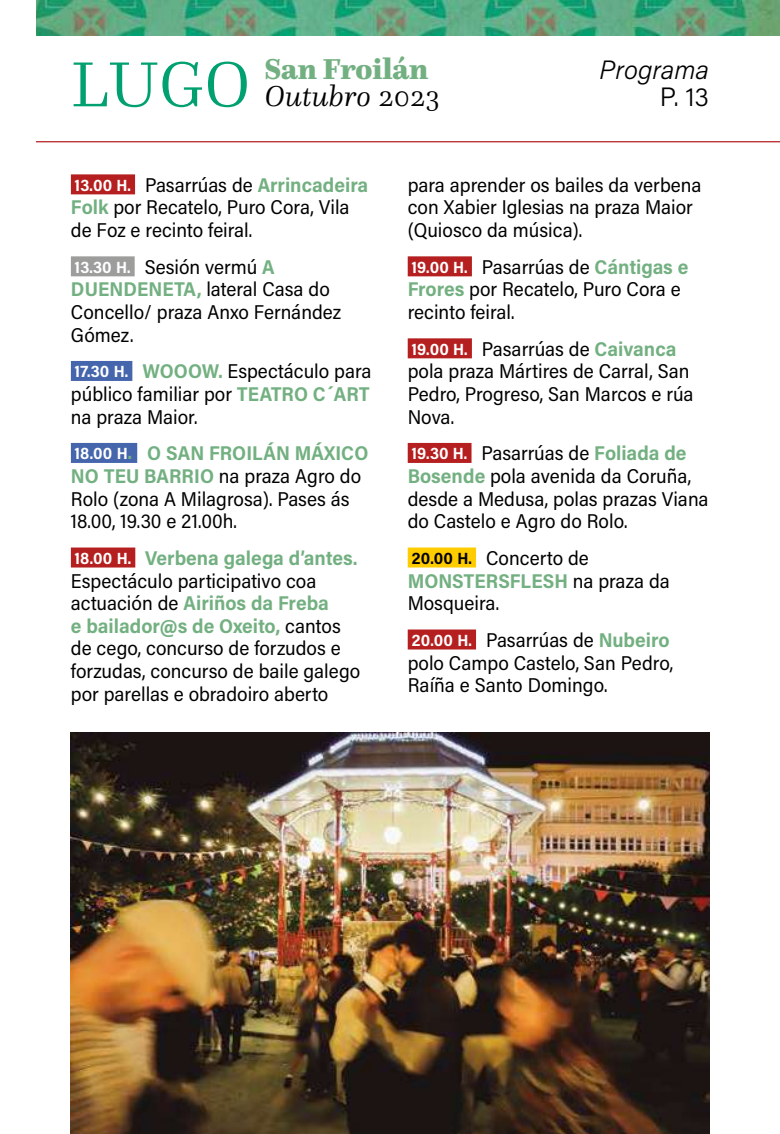
<style>
.page{position:relative;width:780px;height:1134px;background:#fff}
.page>*{position:absolute;margin:0;border:0;box-sizing:border-box;transform-origin:0 0}
.t1{font:300 66.25px "Questa";color:#00a070}
.t2{font:900 30px/27.5px "Questa";color:#73b081}
.t3{font:italic 300 26.5px "Acumin Pro";color:#000}
.t4{font:300 26.5px "Acumin Pro";color:#000}
.t5{font:20px/22.5px "Acumin Pro Semi Cond";color:#000}
.s1{font-weight:300;font-style:italic;color:#000}
.s2{font-weight:300;color:#000}
.s3{font-weight:700;font-size:16.25px;color:#fff}
.s4{font-weight:700;color:#73b081}
.s5{font-weight:700;font-size:16.25px}
</style>
<div class="page">
<img style="left:36px;top:0;width:744px;height:35px">
<hr style="left:2px;top:141px;width:778px;height:1px;background:#b51f1f">
<div style="left:407px;top:256px;width:65px;height:20px;background:#b51f1f"></div>
<div style="left:407px;top:338px;width:65px;height:20px;background:#b51f1f"></div>
<div style="left:407px;top:443px;width:64px;height:20px;background:#b51f1f"></div>
<div style="left:407px;top:547px;width:69px;height:20px;background:#fc0"></div>
<div style="left:407px;top:629px;width:69px;height:20px;background:#b51f1f"></div>
<div style="left:71px;top:174px;width:64px;height:20px;background:#b51f1f"></div>
<div style="left:71px;top:256px;width:64px;height:20px;background:#9d9d9c"></div>
<div style="left:71px;top:361px;width:61px;height:20px;background:#4565ad"></div>
<div style="left:71px;top:443px;width:66px;height:20px;background:#4565ad"></div>
<div style="left:71px;top:547px;width:64px;height:20px;background:#b51f1f"></div>
<img style="left:71px;top:732px;width:638px;height:402px">
<h1 class="t1" style="left:71px;top:43px;width:181px">LUGO</h1>
<h2 class="t2" style="left:264px;top:55px;width:177px">San Froilán<br><span class="s1">Outubro</span> <span class="s2">2023</span></h2>
<h3 class="t3" style="left:599px;top:51px;width:111px">Programa</h3>
<h3 class="t4" style="left:659px;top:79px;width:51px">P. 13</h3>
<p class="t5" style="left:71px;top:173px;width:299px"><span class="s3">13.00 H.</span> Pasarrúas de <span class="s4">Arrincadeira<br>Folk</span> por Recatelo, Puro Cora, Vila de Foz e recinto feiral.</p>
<p class="t5" style="left:71px;top:255px;width:272px"><span class="s3">13.30 H.</span> Sesión vermú <span class="s4">A<br>DUENDENETA,</span> lateral Casa do<br>Concello/ praza Anxo Fernández<br>Gómez.</p>
<p class="t5" style="left:71px;top:359px;width:302px;text-align:justify"><span class="s3">17.30 H.</span> <span class="s4">WOOOW.</span> Espectáculo para público familiar por <span class="s4">TEATRO C´ART </span>na praza Maior.</p>
<p class="t5" style="left:71px;top:441px;width:299px"><span class="s3">18.00 H</span><span class="s4">. O SAN FROILÁN MÁXICO<br>NO TEU BARRIO</span> na praza Agro do<br>Rolo (zona A Milagrosa). Pases ás<br>18.00, 19.30 e 21.00h.</p>
<p class="t5" style="left:71px;top:546px;width:291px"><span class="s3">18.00 H.</span> <span class="s4">Verbena galega d’antes.<br></span>Espectáculo participativo coa actuación de <span class="s4">Airiños da Freba<br>e bailador@s de Oxeito,</span> cantos de cego, concurso de forzudos e forzudas, concurso de baile galego por parellas e obradoiro aberto</p>
<p class="t5" style="left:407px;top:173px;width:295px">para aprender os bailes da verbena con Xabier Iglesias na praza Maior (Quiosco da música).</p>
<p class="t5" style="left:407px;top:255px;width:282px"><span class="s3">19.00 H.</span> Pasarrúas de <span class="s4">Cántigas e<br>Frores</span> por Recatelo, Puro Cora e recinto feiral.</p>
<p class="t5" style="left:407px;top:337px;width:287px"><span class="s3">19.00 H.</span> Pasarrúas de <span class="s4">Caivanca </span>pola praza Mártires de Carral, San<br>Pedro, Progreso, San Marcos e rúa<br>Nova.</p>
<p class="t5" style="left:407px;top:441px;width:302px"><span class="s3">19.30 H.</span> Pasarrúas de <span class="s4">Foliada de<br>Bosende</span> pola avenida da Coruña, desde a Medusa, polas prazas Viana do Castelo e Agro do Rolo.</p>
<p class="t5" style="left:407px;top:546px;width:263px"><span class="s5">20.00 H.</span> Concerto de<br><span class="s4">MONSTERSFLESH</span> na praza da<br>Mosqueira.</p>
<p class="t5" style="left:407px;top:628px;width:267px"><span class="s3">20.00 H.</span> Pasarrúas de <span class="s4">Nubeiro </span>polo Campo Castelo, San Pedro,<br>Raíña e Santo Domingo.</p>
</div>
